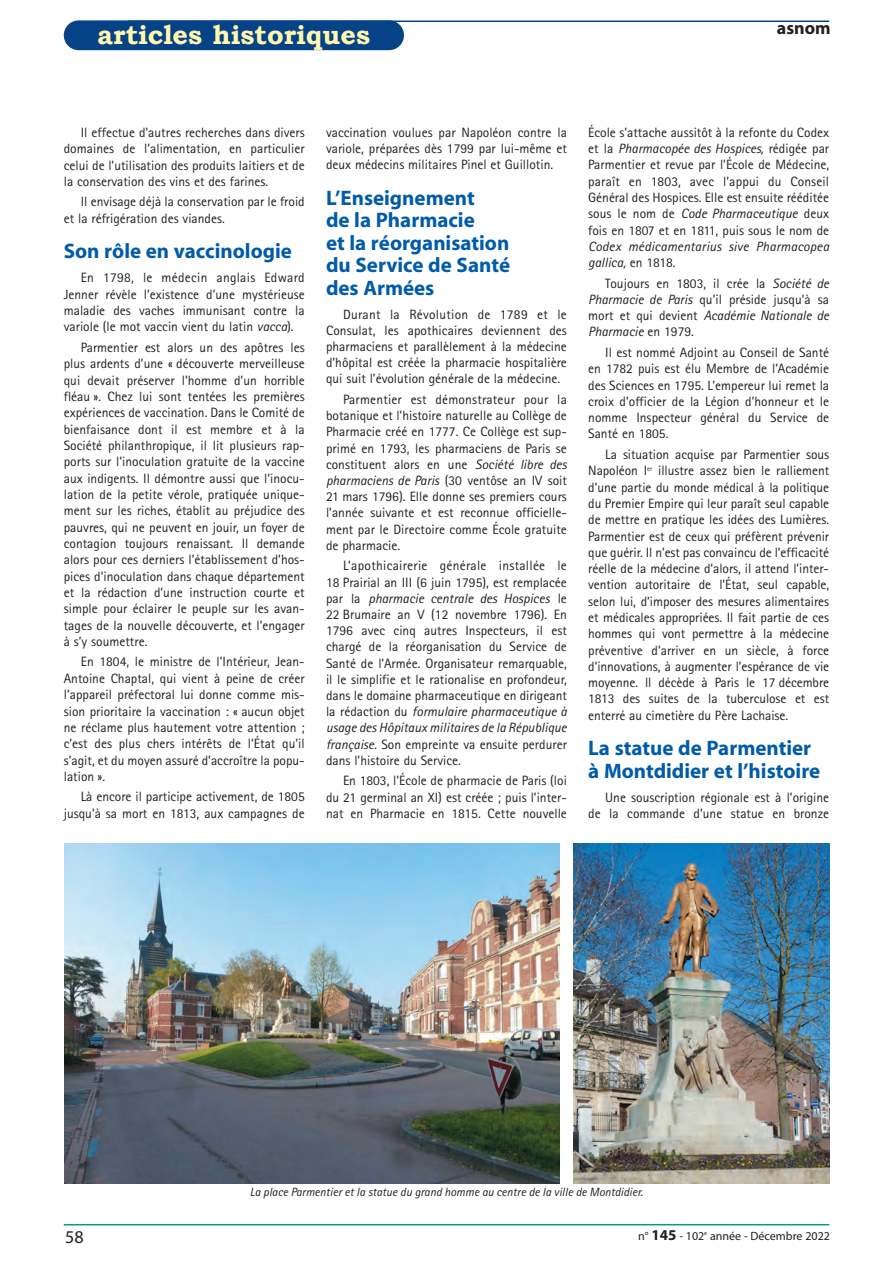
<style>
.page{position:relative;width:893px;height:1263px;background:#fff}
.page>*{position:absolute;margin:0;border:0;box-sizing:border-box;transform-origin:0 0}
.t1{font:700 27px "Bookman Old Style";color:#fff8ae}
.t2{font:700 21px/22.5px "Myriad";color:#015ba9}
.t3{font:700 18px "Myriad";color:#231f20}
.t4{font:18px "Myriad";color:#231f20}
.t5{font:13.5px/16.4px "Rotis Sans Serif";color:#231f20;text-align:justify}
.t6{font:italic 12px "Rotis Sans Serif";color:#231f20}
.t7{font:12px "Myriad";color:#231f20}
.s1{font-style:italic}
.s2{font-weight:700;font-size:15px}
</style>
<div class="page">
<hr style="left:64px;top:1224px;width:765px;height:1px;background:#00a65f">
<hr style="left:128px;top:21px;width:701px;height:1px;background:#054286">
<div style="left:64px;top:20px;width:340px;height:30px;background:#054286;border-radius:15px"></div>
<img style="left:64px;top:843px;width:495px;height:341px">
<img style="left:573px;top:843px;width:256px;height:341px">
<p class="t1" style="left:98px;top:19px;width:274px">articles historiques</p>
<p class="t3" style="left:777px;top:21px;width:55px">asnom</p>
<p class="t5" style="left:64px;top:125px;width:242px;text-indent:17px">Il effectue d’autres recherches dans divers domaines de l’alimentation, en particulier celui de l’utilisation des produits laitiers et de la conservation des vins et des farines.</p>
<p class="t5" style="left:64px;top:195px;width:242px;text-indent:17px">Il envisage déjà la conservation par le froid et la réfrigération des viandes.</p>
<p class="t2" style="left:64px;top:242px;width:230px">Son rôle en vaccinologie</p>
<p class="t5" style="left:64px;top:271px;width:242px;text-indent:17px">En 1798, le médecin anglais Edward Jenner révèle l’existence d’une mystérieuse maladie des vaches immunisant contre la variole (le mot vaccin vient du latin <span class="s1">vacca</span>).</p>
<p class="t5" style="left:64px;top:340px;width:242px;text-indent:17px">Parmentier est alors un des apôtres les plus ardents d’une « découverte merveilleuse qui devait préserver l’homme d’un horrible fléau ». Chez lui sont tentées les premières expériences de vaccination. Dans le Comité de bienfaisance dont il est membre et à la Société philanthropique, il lit plusieurs rap&shy;ports sur l’inoculation gratuite de la vaccine aux indigents. Il démontre aussi que l’inocu&shy;lation de la petite vérole, pratiquée unique&shy;ment sur les riches, établit au préjudice des pauvres, qui ne peuvent en jouir, un foyer de contagion toujours renaissant. Il demande alors pour ces derniers l’établissement d’hos&shy;pices d’inoculation dans chaque département et la rédaction d’une instruction courte et simple pour éclairer le peuple sur les avan&shy;tages de la nouvelle découverte, et l’engager à s’y soumettre.</p>
<p class="t5" style="left:64px;top:655px;width:242px;text-indent:17px">En 1804, le ministre de l’Intérieur, Jean-Antoine Chaptal, qui vient à peine de créer l’appareil préfectoral lui donne comme mis&shy;sion prioritaire la vaccination : « aucun objet ne réclame plus hautement votre attention ; c’est des plus chers intérêts de l’État qu’il s’agit, et du moyen assuré d’accroître la popu&shy;lation ».</p>
<p class="t5" style="left:64px;top:790px;width:242px;text-align:right">Là encore il participe activement, de 1805 jusqu’à sa mort en 1813, aux campagnes de</p>
<p class="t5" style="left:326px;top:125px;width:242px">vaccination voulues par Napoléon contre la variole, préparées dès 1799 par lui-même et deux médecins militaires Pinel et Guillotin.</p>
<p class="t2" style="left:326px;top:188px;width:186px">L’Enseignement<br>de la Pharmacie<br>et la réorganisation du Service de Santé des Armées</p>
<p class="t5" style="left:326px;top:307px;width:242px;text-indent:17px">Durant la Révolution de 1789 et le Consulat, les apothicaires deviennent des pharmaciens et parallèlement à la médecine d’hôpital est créée la pharmacie hospitalière qui suit l’évolution générale de la médecine.</p>
<p class="t5" style="left:326px;top:393px;width:242px;text-indent:17px">Parmentier est démonstrateur pour la botanique et l’histoire naturelle au Collège de Pharmacie créé en 1777. Ce Collège est sup&shy;primé en 1793, les pharmaciens de Paris se constituent alors en une <span class="s1">Société libre des pharmaciens de Paris</span> (30 ventôse an IV soit 21 mars 1796). Elle donne ses premiers cours l’année suivante et est reconnue officielle&shy;ment par le Directoire comme École gratuite de pharmacie.</p>
<p class="t5" style="left:326px;top:559px;width:242px;text-indent:17px">L’apothicairerie générale installée le 18 Prairial an III (6 juin 1795), est remplacée par la <span class="s1">pharmacie centrale des Hospices</span> le 22 Brumaire an V (12 novembre 1796). En 1796 avec cinq autres Inspecteurs, il est chargé de la réorganisation du Service de Santé de l’Armée. Organisateur remarquable, il le simplifie et le rationalise en profondeur, dans le domaine pharmaceutique en dirigeant la rédaction du <span class="s1">formulaire pharmaceutique à usage des Hôpitaux militaires de la République française.</span> Son empreinte va ensuite perdurer dans l’histoire du Service.</p>
<p class="t5" style="left:326px;top:774px;width:242px;text-indent:17px">En 1803, l’École de pharmacie de Paris (loi du 21 germinal an XI) est créée ; puis l’inter&shy;nat en Pharmacie en 1815. Cette nouvelle</p>
<p class="t5" style="left:588px;top:125px;width:242px">École s’attache aussitôt à la refonte du Codex et la <span class="s1">Pharmacopée des Hospices,</span> rédigée par Parmentier et revue par l’École de Médecine, paraît en 1803, avec l’appui du Conseil Général des Hospices. Elle est ensuite rééditée sous le nom de <span class="s1">Code Pharmaceutique</span> deux fois en 1807 et en 1811, puis sous le nom de <span class="s1">Codex médicamentarius sive Pharmacopea gallica,</span> en 1818.</p>
<p class="t5" style="left:588px;top:276px;width:242px;text-indent:17px">Toujours en 1803, il crée la <span class="s1">Société de Pharmacie de Paris</span> qu’il préside jusqu’à sa mort et qui devient <span class="s1">Académie Nationale de Pharmacie</span> en 1979.</p>
<p class="t5" style="left:588px;top:346px;width:242px;text-indent:17px">Il est nommé Adjoint au Conseil de Santé en 1782 puis est élu Membre de l’Académie des Sciences en 1795. L’empereur lui remet la croix d’officier de la Légion d’honneur et le nomme Inspecteur général du Service de Santé en 1805.</p>
<p class="t5" style="left:588px;top:447px;width:242px;text-indent:17px">La situation acquise par Parmentier sous Napoléon I<sup>er</sup> illustre assez bien le ralliement d’une partie du monde médical à la politique du Premier Empire qui leur paraît seul capable de mettre en pratique les idées des Lumières.<br>Parmentier est de ceux qui préfèrent prévenir que guérir. Il n’est pas convaincu de l’effica cité réelle de la médecine d’alors, il attend l’inter&shy;vention autoritaire de l’État, seul capable, selon lui, d’imposer des mesures alimentaires et médicales appropriées. Il fait partie de ces hommes qui vont permettre à la médecine préventive d’arriver en un siècle, à force d’innovations, à augmenter l’espérance de vie moyenne. ll décède à Paris le 17 décembre 1813 des suites de la tuberculose et est enterré au cimetière du Père Lachaise.</p>
<p class="t2" style="left:588px;top:738px;width:234px">La statue de Parmentier à Montdidier et l’histoire</p>
<p class="t5" style="left:588px;top:790px;width:242px;text-align:right">Une souscription régionale est à l’origine<br>de la commande d’une statue en bronze</p>
<p class="t4" style="left:65px;top:1230px;width:20px">58</p>
<p class="t6" style="left:250px;top:1188px;width:395px">La place Parmentier et la statue du grand homme au centre de la ville de Montdidier.</p>
<p class="t7" style="left:638px;top:1231px;width:193px">n° <span class="s2">145</span> - 102<sup>e</sup> année - Décembre 2022</p>
</div>
